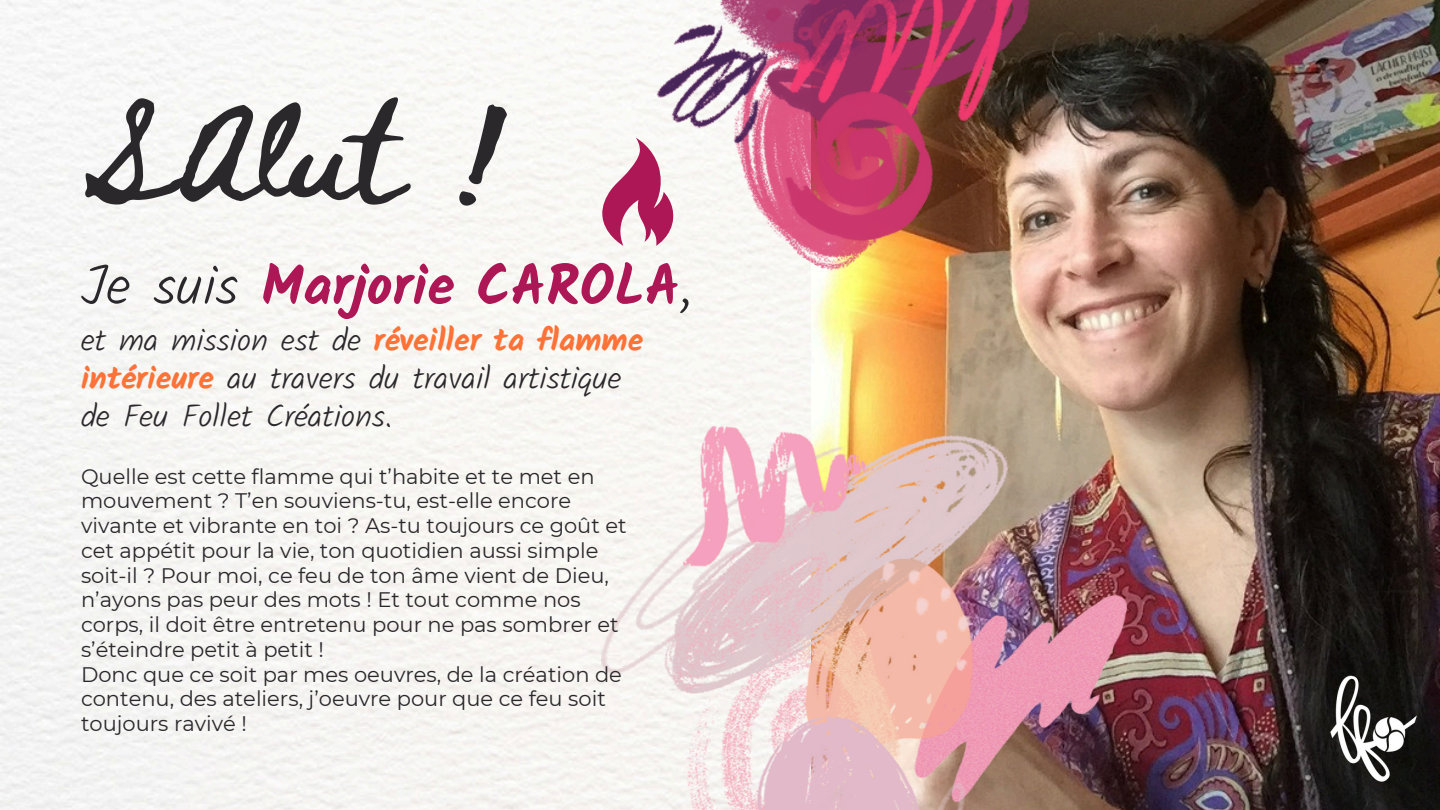
<style>
.page{position:relative;width:1440px;height:810px;background:#fff}
.page>*{position:absolute;margin:0;border:0;box-sizing:border-box;transform-origin:0 0}
.t1{font:96px "Beth Ellen";color:#2b282b}
.t2{font:700 56px "Kalam";color:#ae1755}
.t3{font:300 32px/38.2px "Kalam";color:#2b282b}
.t4{font:21px/24.8px "Montserrat";color:#2b282b}
.s1{font-weight:300;color:#2b282b}
.s2{font-weight:700;color:#fd7236}
</style>
<div class="page">
<img style="left:812px;top:0;width:628px;height:810px">
<img style="left:602px;top:426px;width:524px;height:384px">
<img style="left:554px;top:0;width:554px;height:297px">
<svg style="left:602px;top:138px;width:72px;height:108px"></svg>
<img style="left:1310px;top:666px;width:127px;height:127px">
<p class="t1" style="left:81px;top:107px;width:431px">SAlut !</p>
<p class="t2" style="left:81px;top:253px;width:612px"><span class="s1">Je suis</span> Marjorie CAROLA<span class="s1">,</span></p>
<p class="t3" style="left:81px;top:321px;width:564px">et ma mission est de <span class="s2">réveiller ta flamme intérieure</span> au travers du travail artistique de Feu Follet Créations.</p>
<p class="t4" style="left:81px;top:464px;width:547px">Quelle est cette flamme qui t’habite et te met en mouvement ? T’en souviens-tu, est-elle encore vivante et vibrante en toi ? As-tu toujours ce goût et cet appétit pour la vie, ton quotidien aussi simple soit-il ? Pour moi, ce feu de ton âme vient de Dieu, n’ayons pas peur des mots ! Et tout comme nos corps, il doit être entretenu pour ne pas sombrer et s’éteindre petit à petit !</p>
<h1 class="t4" style="left:81px;top:662px;width:542px">Donc que ce soit par mes oeuvres, de la création de contenu, des ateliers, j’oeuvre pour que ce feu soit toujours ravivé !</h1>
</div>
